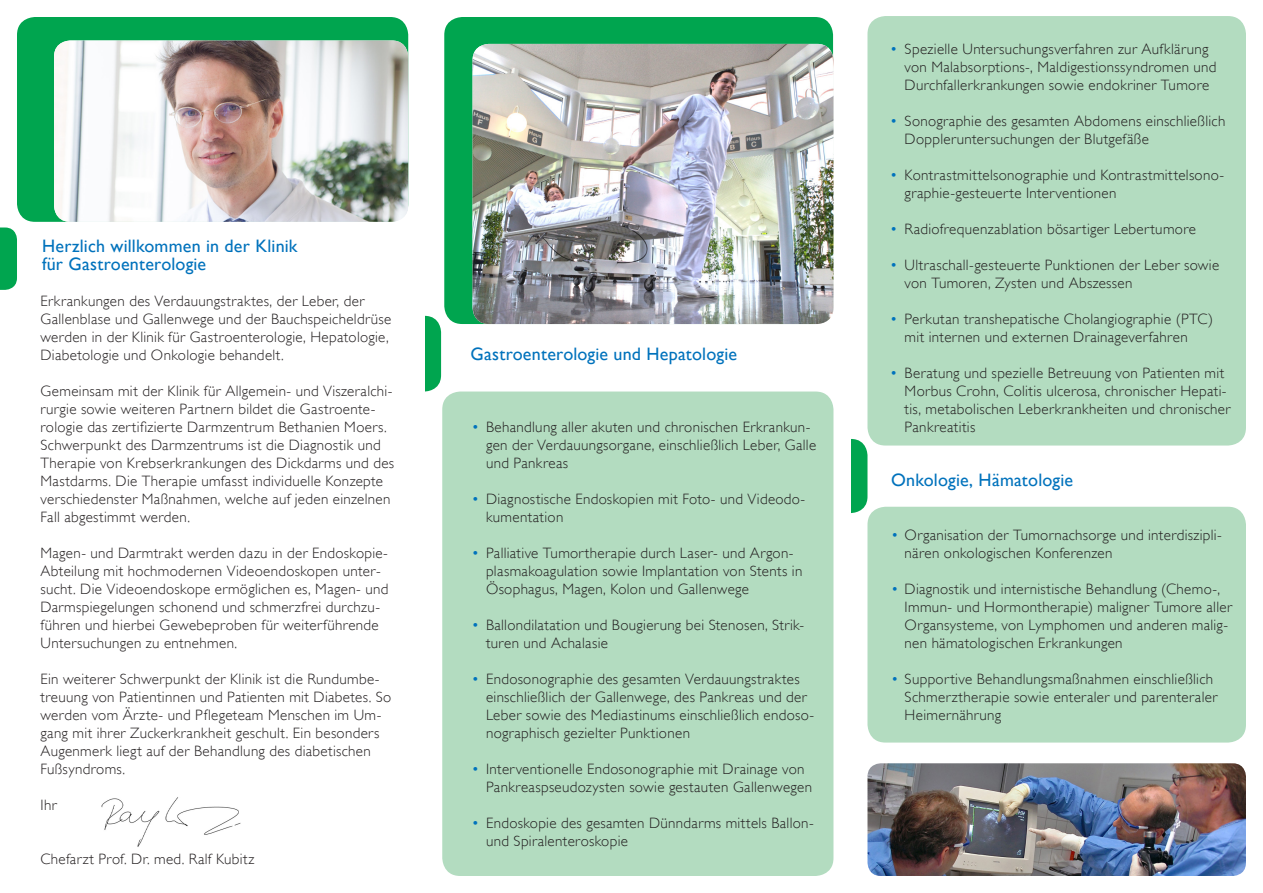
<style>
.page{position:relative;width:1263px;height:893px;background:#fff}
.page>*{position:absolute;margin:0;border:0;box-sizing:border-box;transform-origin:0 0}
.t1{font:18px "Gill Sans";letter-spacing:.01em;color:#0072bc}
.t2{font:300 15px/18px "Gill Sans";letter-spacing:.02em;color:#231f20}
.t3{font:15px "Gill Sans";color:#0072bc}
.s1{color:#0072bc}
</style>
<div class="page">
<div style="left:867px;top:507px;width:379px;height:236px;background:#b3dcc0;border-radius:18px"></div>
<div style="left:831px;top:439px;width:36px;height:74px;background:#00a54f;border-radius:17px"></div>
<div style="left:824px;top:350px;width:26px;height:204px;background:#fff"></div>
<div style="left:405px;top:316px;width:36px;height:76px;background:#00a54f;border-radius:17px"></div>
<div style="left:395px;top:272px;width:30px;height:187px;background:#fff"></div>
<div style="left:867px;top:16px;width:379px;height:430px;background:#b3dcc0;border-radius:18px"></div>
<div style="left:444px;top:17px;width:389px;height:307px;background:#00a54f;border-radius:18px"></div>
<div style="left:442px;top:392px;width:391px;height:484px;background:#b3dcc0;border-radius:18px"></div>
<div style="left:17px;top:17px;width:391px;height:205px;background:#00a54f;border-radius:18px"></div>
<img style="left:472px;top:44px;width:361px;height:280px">
<img style="left:54px;top:41px;width:354px;height:181px">
<svg style="left:0;top:227px;width:17px;height:63px"></svg>
<img style="left:867px;top:763px;width:379px;height:113px">
<img style="left:101px;top:797px;width:140px;height:50px">
<p class="t1" style="left:42px;top:235px;width:257px">Herzlich willkommen in der Klinik</p>
<p class="t1" style="left:42px;top:253px;width:166px">für Gastroenterologie</p>
<p class="t2" style="left:40px;top:292px;width:352px">Erkrankungen des Verdauungstraktes, der Leber, der Gallenblase und Gallenwege und der Bauchspeicheldrüse werden in der Klinik für Gastroenterologie, Hepatologie, Diabetologie und Onkologie behandelt.</p>
<p class="t2" style="left:40px;top:382px;width:355px">Gemeinsam mit der Klinik für Allgemein- und Viszeralchi&shy;rurgie sowie weiteren Partnern bildet die Gastroente&shy;rologie das zertifizierte Darmzentrum Bethanien Moers.<br>Schwerpunkt des Darmzentrums ist die Diagnostik und Therapie von Krebserkrankungen des Dickdarms und des Mastdarms. Die Therapie umfasst individuelle Konzepte verschiedenster Maßnahmen, welche auf jeden einzelnen Fall abgestimmt werden.</p>
<p class="t2" style="left:40px;top:544px;width:349px">Magen- und Darmtrakt werden dazu in der Endoskopie-Abteilung mit hochmodernen Videoendoskopen unter&shy;sucht. Die Videoendoskope ermöglichen es, Magen- und Darmspiegelungen schonend und schmerzfrei durchzu&shy;führen und hierbei Gewebeproben für weiterführende Untersuchungen zu entnehmen.</p>
<p class="t2" style="left:40px;top:670px;width:352px">Ein weiterer Schwerpunkt der Klinik ist die Rundumbe&shy;treuung von Patientinnen und Patienten mit Diabetes. So werden vom Ärzte- und Pflegeteam Menschen im Um&shy;gang mit ihrer Zuckerkrankheit geschult. Ein besonders Augenmerk liegt auf der Behandlung des diabetischen Fußsyndroms.</p>
<p class="t2" style="left:40px;top:796px;width:18px">Ihr</p>
<p class="t2" style="left:40px;top:850px;width:215px">Chefarzt Prof. Dr. med. Ralf Kubitz</p>
<p class="t1" style="left:470px;top:343px;width:268px">Gastroenterologie und Hepatologie</p>
<p class="t3" style="left:473px;top:418px;width:7px">•</p>
<p class="t3" style="left:473px;top:490px;width:7px">•</p>
<p class="t3" style="left:473px;top:544px;width:7px">•</p>
<p class="t3" style="left:473px;top:616px;width:7px">•</p>
<p class="t3" style="left:473px;top:670px;width:7px">•</p>
<p class="t3" style="left:473px;top:760px;width:7px">•</p>
<p class="t3" style="left:473px;top:814px;width:7px">•</p>
<p class="t2" style="left:486px;top:418px;width:332px">Behandlung aller akuten und chronischen Erkrankun&shy;gen der Verdauungsorgane, einschließlich Leber, Galle und Pankreas</p>
<p class="t2" style="left:486px;top:490px;width:321px">Diagnostische Endoskopien mit Foto- und Videodo&shy;kumentation</p>
<p class="t2" style="left:486px;top:544px;width:318px">Palliative Tumortherapie durch Laser- und Argon&shy;plasmakoagulation sowie Implantation von Stents in<br>Ösophagus, Magen, Kolon und Gallenwege</p>
<p class="t2" style="left:486px;top:616px;width:320px">Ballondilatation und Bougierung bei Stenosen, Strik&shy;turen und Achalasie</p>
<p class="t2" style="left:486px;top:670px;width:329px">Endosonographie des gesamten Verdauungstraktes einschließlich der Gallenwege, des Pankreas und der Leber sowie des Mediastinums einschließlich endoso&shy;nographisch gezielter Punktionen</p>
<p class="t2" style="left:486px;top:760px;width:328px">Interventionelle Endosonographie mit Drainage von<br>Pankreaspseudozysten sowie gestauten Gallenwegen</p>
<p class="t2" style="left:486px;top:814px;width:329px">Endoskopie des gesamten Dünndarms mittels Ballon&shy;und Spiralenteroskopie</p>
<p class="t3" style="left:891px;top:40px;width:7px">•</p>
<p class="t3" style="left:891px;top:112px;width:7px">•</p>
<p class="t3" style="left:891px;top:166px;width:7px">•</p>
<p class="t3" style="left:891px;top:220px;width:7px">•</p>
<p class="t3" style="left:891px;top:256px;width:7px">•</p>
<p class="t3" style="left:891px;top:310px;width:7px">•</p>
<p class="t3" style="left:891px;top:364px;width:7px">•</p>
<p class="t2" style="left:904px;top:40px;width:313px">Spezielle Untersuchungsverfahren zur Aufklärung von Malabsorptions-, Maldigestionssyndromen und<br>Durchfallerkrankungen sowie endokriner Tumore</p>
<p class="t2" style="left:904px;top:112px;width:322px">Sonographie des gesamten Abdomens einschließlich<br>Doppleruntersuchungen der Blutgefäße</p>
<p class="t2" style="left:904px;top:166px;width:321px">Kontrastmittelsonographie und Kontrastmittelsono&shy;graphie-gesteuerte Interventionen</p>
<p class="t2" style="left:904px;top:220px;width:293px">Radiofrequenzablation bösartiger Lebertumore</p>
<p class="t2" style="left:904px;top:256px;width:316px">Ultraschall-gesteuerte Punktionen der Leber sowie von Tumoren, Zysten und Abszessen</p>
<p class="t2" style="left:904px;top:310px;width:310px">Perkutan transhepatische Cholangiographie (PTC) mit internen und externen Drainageverfahren</p>
<p class="t2" style="left:904px;top:364px;width:327px">Beratung und spezielle Betreuung von Patienten mit Morbus Crohn, Colitis ulcerosa, chronischer Hepati&shy;tis, metabolischen Leberkrankheiten und chronischer Pankreatitis</p>
<p class="t1" style="left:891px;top:469px;width:183px">Onkologie, Hämatologie</p>
<p class="t2" style="left:904px;top:526px;width:319px;text-indent:-14px"><span class="s1">•</span> Organisation der Tumornachsorge und interdiszipli&shy;nären onkologischen Konferenzen</p>
<p class="t2" style="left:904px;top:580px;width:329px;text-indent:-14px"><span class="s1">•</span> Diagnostik und internistische Behandlung (Chemo-, Immun- und Hormontherapie) maligner Tumore aller Organsysteme, von Lymphomen und anderen malig&shy;nen hämatologischen Erkrankungen</p>
<p class="t2" style="left:904px;top:670px;width:314px;text-indent:-14px"><span class="s1">•</span> Supportive Behandlungsmaßnahmen einschließlich<br>Schmerztherapie sowie enteraler und parenteraler<br>Heimernährung</p>
</div>
